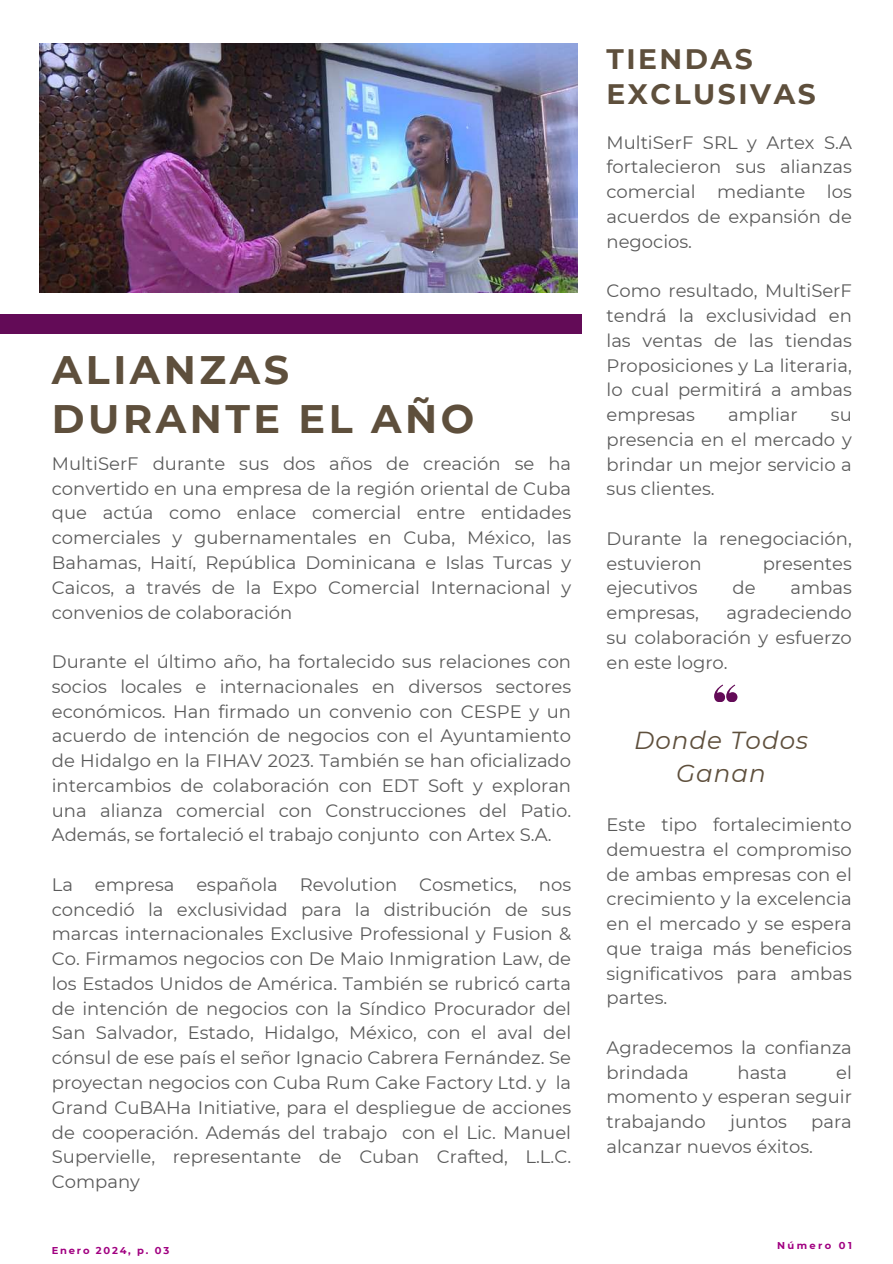
<style>
.page{position:relative;width:893px;height:1264px;background:#fff}
.page>*{position:absolute;margin:0;border:0;box-sizing:border-box;transform-origin:0 0}
.t1{font:700 39.75px/48.3px "Montserrat";letter-spacing:.09em;color:#5e4f3c}
.t2{font:700 28.2px/34.8px "Montserrat";letter-spacing:.09em;color:#5e4f3c}
.t3{font:italic 24.6px/33.8px "Montserrat";letter-spacing:.04em;color:#5e4f3c;text-align:center}
.t4{font:18px/24.8px "Montserrat";color:#000;text-align:justify}
.t5{font:700 9.9px "Montserrat";letter-spacing:.18em;color:#a10081}
.t6{font:700 9.9px "Montserrat";letter-spacing:.24em;color:#a10081}
</style>
<div class="page">
<svg style="left:714px;top:684px;width:23px;height:17px"></svg>
<img style="left:39px;top:43px;width:538px;height:249px">
<div style="left:0;top:314px;width:581px;height:20px;background:#630b57"></div>
<h1 class="t1" style="left:52px;top:346px;width:424px">ALIANZAS<br>DURANTE EL AÑO</h1>
<p class="t4" style="left:52px;top:451px;width:521px">MultiSerF durante sus dos años de creación se ha convertido en una empresa de la región oriental de Cuba que actúa como enlace comercial entre entidades comerciales y gubernamentales en Cuba, México, las Bahamas, Haití, República Dominicana e Islas Turcas y Caicos, a través de la Expo Comercial Internacional y convenios de colaboración</p>
<p class="t4" style="left:52px;top:649px;width:521px">Durante el último año, ha fortalecido sus relaciones con socios locales e internacionales en diversos sectores económicos. Han firmado un convenio con CESPE y un acuerdo de intención de negocios con el Ayuntamiento de Hidalgo en la FIHAV 2023. También se han oficializado intercambios de colaboración con EDT Soft y exploran una alianza comercial con Construcciones del Patio.<br>Además, se fortaleció el trabajo conjunto con Artex S.A.</p>
<p class="t4" style="left:52px;top:872px;width:521px">La empresa española Revolution Cosmetics, nos concedió la exclusividad para la distribución de sus marcas internacionales Exclusive Professional y Fusion &amp; Co. Firmamos negocios con De Maio Inmigration Law, de los Estados Unidos de América. También se rubricó carta de intención de negocios con la Síndico Procurador del San Salvador, Estado, Hidalgo, México, con el aval del cónsul de ese país el señor Ignacio Cabrera Fernández. Se proyectan negocios con Cuba Rum Cake Factory Ltd. y la Grand CuBAHa Initiative, para el despliegue de acciones de cooperación. Además del trabajo con el Lic. Manuel Supervielle, representante de Cuban Crafted, L.L.C.<br>Company</p>
<p class="t5" style="left:52px;top:1244px;width:119px">Enero 2024, p. 03</p>
<h2 class="t2" style="left:606px;top:41px;width:211px">TIENDAS<br>EXCLUSIVAS</h2>
<p class="t4" style="left:606px;top:130px;width:247px">MultiSerF SRL y Artex S.A fortalecieron sus alianzas comercial mediante los acuerdos de expansión de negocios.</p>
<p class="t4" style="left:606px;top:278px;width:247px">Como resultado, MultiSerF tendrá la exclusividad en las ventas de las tiendas Proposiciones y La literaria, lo cual permitirá a ambas empresas</p>
<p class="t4" style="left:728px;top:402px;width:71px">ampliar</p>
<p class="t4" style="left:606px;top:402px;width:247px;text-indent:224px">su presencia en el mercado y brindar un mejor servicio a sus clientes.</p>
<p class="t4" style="left:606px;top:526px;width:247px">Durante la renegociación, estuvieron</p>
<p class="t4" style="left:762px;top:550px;width:91px">presentes</p>
<p class="t4" style="left:606px;top:575px;width:92px">ejecutivos</p>
<p class="t4" style="left:732px;top:575px;width:25px">de</p>
<p class="t4" style="left:790px;top:575px;width:63px">ambas</p>
<p class="t4" style="left:606px;top:600px;width:94px">empresas,</p>
<p class="t4" style="left:606px;top:600px;width:247px;text-indent:120px">agradeciendo su colaboración y esfuerzo en este logro.</p>
<h3 class="t3" style="left:634px;top:723px;width:175px">Donde Todos<br>Ganan</h3>
<p class="t4" style="left:606px;top:812px;width:247px">Este tipo fortalecimiento demuestra el compromiso de ambas empresas con el crecimiento y la excelencia en el mercado y se espera que traiga más beneficios significativos para ambas partes.</p>
<p class="t4" style="left:606px;top:1035px;width:247px">Agradecemos la confianza brindada</p>
<p class="t4" style="left:606px;top:1059px;width:247px;text-indent:230px">el momento y esperan seguir trabajando</p>
<p class="t4" style="left:737px;top:1059px;width:51px">hasta</p>
<p class="t4" style="left:730px;top:1109px;width:58px">juntos</p>
<p class="t4" style="left:606px;top:1109px;width:247px;text-indent:205px">para alcanzar nuevos éxitos.</p>
<p class="t6" style="left:777px;top:1239px;width:76px">Número 01</p>
</div>
